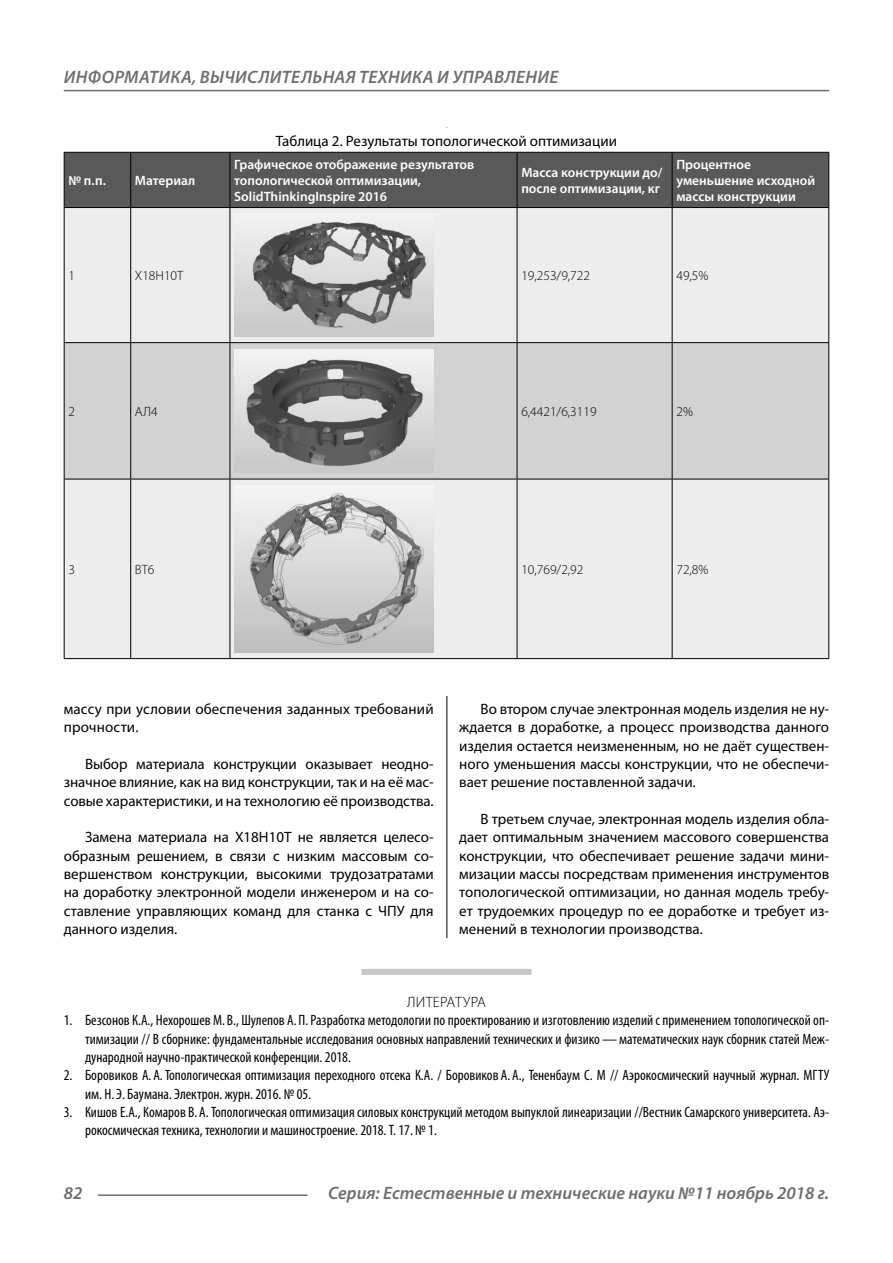
<style>
.page{position:relative;width:893px;height:1263px;background:#fff}
.page>*{position:absolute;margin:0;border:0;box-sizing:border-box;transform-origin:0 0}
.t1{font:italic 600 18px "Myriad Pro";letter-spacing:.005em;color:#6e6e6e}
.Normal{font:15px/18.3px "Myriad Pro";color:#000;text-align:justify}
.t2{font:condensed 15px/18.3px "Myriad Pro";color:#000}
.podpis{font:15px "Myriad Pro";color:#000}
.Literature{font:300 15px "Myriad Pro";letter-spacing:.02em;color:#000}
.Tab_header{font:600 13.5px/16.2px "Myriad Pro";color:#fff}
.Tab_content{font:300 13.5px "Myriad Pro";color:#000}
</style>
<div class="page">
<hr style="left:446px;top:128px;width:1px;height:1007px;background:#000">
<hr style="left:64px;top:90px;width:765px;height:1px;background:#6e6e6e">
<div style="left:361px;top:969px;width:170px;height:6px;background:#c8c8c8"></div>
<div style="left:64px;top:1007px;width:765px;height:256px;background:#fff"></div>
<div style="left:64px;top:128px;width:765px;height:568px;background:#fff"></div>
<div style="left:65px;top:153px;width:763px;height:54px;background:#595959"></div>
<div style="left:65px;top:208px;width:763px;height:450px;background:#ededed"></div>
<div style="left:65px;top:343px;width:763px;height:136px;background:#d2d2d2"></div>
<hr style="left:130px;top:153px;width:1px;height:54px;background:#000">
<hr style="left:230px;top:153px;width:1px;height:54px;background:#000">
<hr style="left:517px;top:153px;width:1px;height:54px;background:#000">
<hr style="left:672px;top:153px;width:1px;height:54px;background:#000">
<hr style="left:64px;top:208px;width:1px;height:134px;background:#000">
<hr style="left:130px;top:208px;width:1px;height:134px;background:#000">
<hr style="left:230px;top:208px;width:1px;height:134px;background:#000">
<hr style="left:517px;top:208px;width:1px;height:134px;background:#000">
<hr style="left:672px;top:208px;width:1px;height:134px;background:#000">
<hr style="left:828px;top:208px;width:1px;height:134px;background:#000">
<hr style="left:64px;top:342px;width:67px;height:1px;background:#000">
<hr style="left:64px;top:343px;width:1px;height:136px;background:#000">
<hr style="left:131px;top:342px;width:99px;height:1px;background:#000">
<hr style="left:130px;top:343px;width:1px;height:136px;background:#000">
<hr style="left:230px;top:342px;width:287px;height:1px;background:#000">
<hr style="left:230px;top:343px;width:1px;height:136px;background:#000">
<hr style="left:517px;top:342px;width:155px;height:1px;background:#000">
<hr style="left:517px;top:343px;width:1px;height:136px;background:#000">
<hr style="left:672px;top:342px;width:157px;height:1px;background:#000">
<hr style="left:672px;top:343px;width:1px;height:136px;background:#000">
<hr style="left:828px;top:343px;width:1px;height:136px;background:#000">
<hr style="left:64px;top:479px;width:67px;height:1px;background:#000">
<hr style="left:64px;top:479px;width:1px;height:179px;background:#000">
<hr style="left:131px;top:479px;width:99px;height:1px;background:#000">
<hr style="left:130px;top:479px;width:1px;height:179px;background:#000">
<hr style="left:230px;top:479px;width:287px;height:1px;background:#000">
<hr style="left:230px;top:479px;width:1px;height:179px;background:#000">
<hr style="left:517px;top:479px;width:155px;height:1px;background:#000">
<hr style="left:517px;top:479px;width:1px;height:179px;background:#000">
<hr style="left:672px;top:479px;width:157px;height:1px;background:#000">
<hr style="left:672px;top:479px;width:1px;height:179px;background:#000">
<hr style="left:828px;top:479px;width:1px;height:179px;background:#000">
<hr style="left:64px;top:658px;width:67px;height:1px;background:#000">
<hr style="left:131px;top:658px;width:99px;height:1px;background:#000">
<hr style="left:230px;top:658px;width:287px;height:1px;background:#000">
<hr style="left:517px;top:658px;width:155px;height:1px;background:#000">
<hr style="left:672px;top:658px;width:157px;height:1px;background:#000">
<hr style="left:64px;top:152px;width:67px;height:1px;background:#000">
<hr style="left:64px;top:153px;width:1px;height:54px;background:#000">
<hr style="left:131px;top:152px;width:99px;height:1px;background:#000">
<hr style="left:230px;top:152px;width:287px;height:1px;background:#000">
<hr style="left:517px;top:152px;width:155px;height:1px;background:#000">
<hr style="left:672px;top:152px;width:157px;height:1px;background:#000">
<hr style="left:828px;top:153px;width:1px;height:54px;background:#000">
<hr style="left:64px;top:207px;width:67px;height:1px;background:#000">
<hr style="left:131px;top:207px;width:99px;height:1px;background:#000">
<hr style="left:230px;top:207px;width:287px;height:1px;background:#000">
<hr style="left:517px;top:207px;width:155px;height:1px;background:#000">
<hr style="left:672px;top:207px;width:157px;height:1px;background:#000">
<img style="left:234px;top:214px;width:200px;height:122px">
<img style="left:234px;top:349px;width:200px;height:124px">
<img style="left:234px;top:485px;width:200px;height:167px">
<hr style="left:98px;top:1194px;width:210px;height:2px;background:#6e6e6e">
<p class="t1" style="left:64px;top:66px;width:496px">ИНФОРМАТИКА, ВЫЧИСЛИТЕЛЬНАЯ ТЕХНИКА И УПРАВЛЕНИЕ</p>
<p class="Tab_header" style="left:68px;top:172px;width:39px">№ п.п.</p>
<p class="Tab_header" style="left:135px;top:172px;width:62px">Материал</p>
<p class="podpis" style="left:276px;top:132px;width:343px">Таблица 2. Результаты топологической оптимизации</p>
<p class="Tab_header" style="left:234px;top:156px;width:241px">Графическое отображение результатов топологической оптимизации,<br>SolidThinkingInspire 2016</p>
<p class="Tab_header" style="left:521px;top:164px;width:143px">Масса конструкции до/ после оптимизации, кг</p>
<p class="Tab_header" style="left:676px;top:156px;width:140px">Процентное уменьшение исходной массы конструкции</p>
<p class="Tab_content" style="left:68px;top:268px;width:8px">1</p>
<p class="Tab_content" style="left:135px;top:268px;width:50px">Х18Н10Т</p>
<p class="Tab_content" style="left:521px;top:268px;width:70px">19,253/9,722</p>
<p class="Tab_content" style="left:676px;top:268px;width:34px">49,5%</p>
<p class="Tab_content" style="left:68px;top:403px;width:8px">2</p>
<p class="Tab_content" style="left:135px;top:403px;width:24px">АЛ4</p>
<p class="Tab_content" style="left:521px;top:403px;width:77px">6,4421/6,3119</p>
<p class="Tab_content" style="left:676px;top:403px;width:18px">2%</p>
<p class="Tab_content" style="left:68px;top:561px;width:8px">3</p>
<p class="Tab_content" style="left:135px;top:561px;width:21px">ВТ6</p>
<p class="Tab_content" style="left:521px;top:561px;width:64px">10,769/2,92</p>
<p class="Tab_content" style="left:676px;top:561px;width:34px">72,8%</p>
<p class="Normal" style="left:64px;top:699px;width:371px">массу при условии обеспечения заданных требований прочности.</p>
<p class="Normal" style="left:64px;top:754px;width:371px;text-indent:21px">Выбор материала конструкции оказывает неодно&shy;значное влияние, как на вид конструкции, так и на её мас&shy;совые характеристики, и на технологию её производства.</p>
<p class="Normal" style="left:64px;top:828px;width:371px;text-indent:21px">Замена материала на Х18Н10Т не является целесо&shy;образным решением, в связи с низким массовым со&shy;вершенством конструкции, высокими трудозатратами на доработку электронной модели инженером и на со&shy;ставление управляющих команд для станка с ЧПУ для данного изделия.</p>
<p class="Normal" style="left:459px;top:699px;width:371px;text-indent:21px">Во втором случае электронная модель изделия не ну&shy;ждается в доработке, а процесс производства данного изделия остается неизмененным, но не даёт существен&shy;ного уменьшения массы конструкции, что не обеспечи&shy;вает решение поставленной задачи.</p>
<p class="Normal" style="left:459px;top:809px;width:371px;text-indent:21px">В третьем случае, электронная модель изделия обла&shy;дает оптимальным значением массового совершенства конструкции, что обеспечивает решение задачи мини&shy;мизации массы посредствам применения инструментов топологической оптимизации, но данная модель требу&shy;ет трудоемких процедур по ее доработке и требует из&shy;менений в технологии производства.</p>
<p class="Literature" style="left:407px;top:993px;width:80px">ЛИТЕРАТУРА</p>
<p class="t2" style="left:85px;top:1011px;width:746px;text-align:justify;text-indent:-21px">1. Безсонов К.А., Нехорошев М. В., Шулепов А. П. Разработка методологии по проектированию и изготовлению изделий с применением топологической оп&shy;тимизации // В сборнике: фундаментальные исследования основных направлений технических и физико—математических наук сборник статей Меж&shy;дународной научно-практической конференции. 2018.</p>
<p class="t2" style="left:85px;top:1066px;width:746px;text-indent:-21px">2. Боровиков А. А. Топологическая оптимизация переходного отсека К.А. / Боровиков А. А., Тененбаум С. М // Аэрокосмический научный журнал. МГТУ им. Н.Э. Баумана. Электрон. журн. 2016. № 05.</p>
<p class="t2" style="left:85px;top:1103px;width:746px;text-indent:-21px">3. Кишов Е.А., Комаров В. А. Топологическая оптимизация силовых конструкций методом выпуклой линеаризации //Вестник Самарского университета. Аэ&shy;рокосмическая техника, технологии и машиностроение. 2018. Т. 17. № 1.</p>
<p class="t1" style="left:64px;top:1182px;width:20px">82</p>
<p class="t1" style="left:328px;top:1182px;width:503px">Серия: Естественные и технические науки №11 ноябрь 2018 г.</p>
</div>
